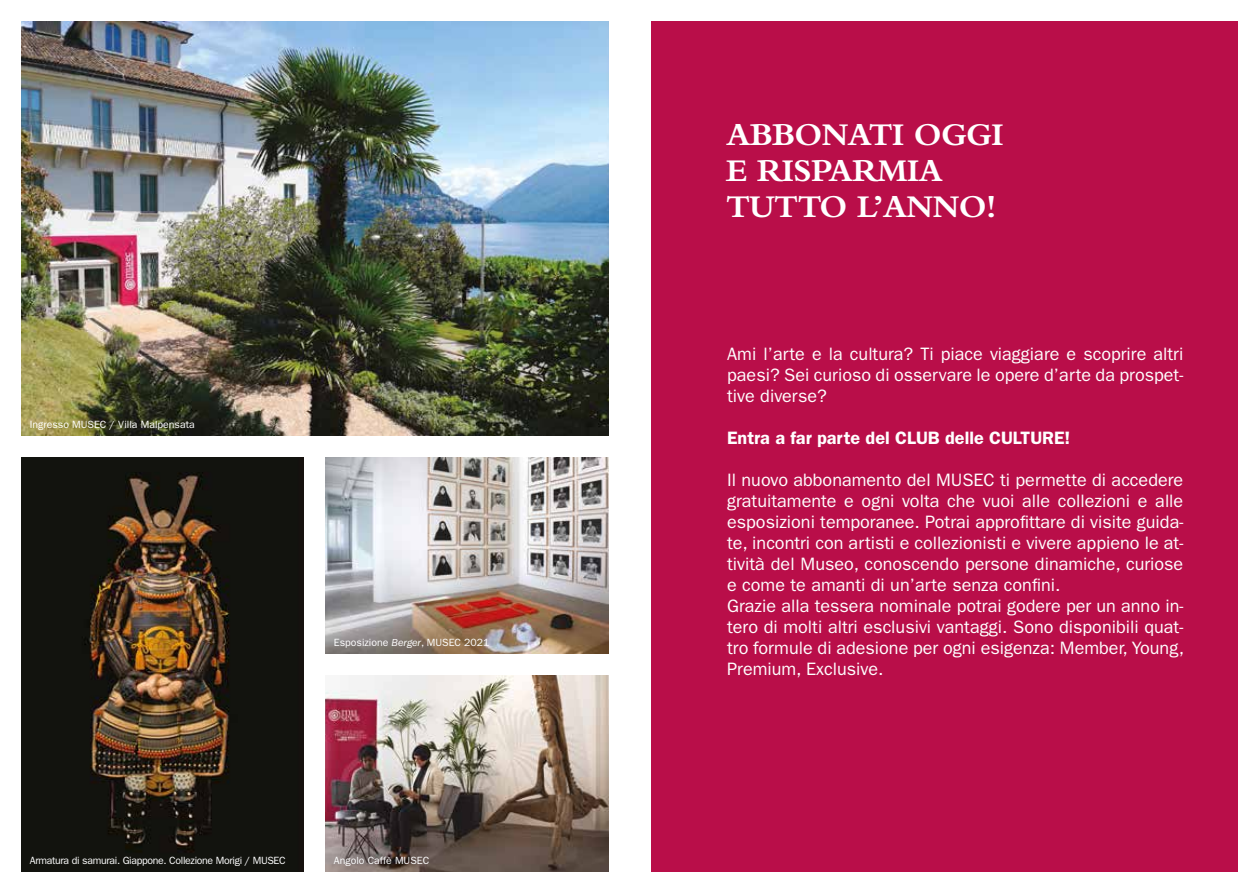
<style>
.page{position:relative;width:1259px;height:893px;background:#fff}
.page>*{position:absolute;margin:0;border:0;box-sizing:border-box;transform-origin:0 0}
.t1{font:700 33px/36px "Bembo";letter-spacing:-.02em;color:#fff}
.t2{font:18px/21px "ITC Franklin Gothic Std";color:#fff;text-align:justify}
.t3{font:600 18px "ITC Franklin Gothic Std";color:#fff}
.t4{font:10.5px "ITC Franklin Gothic Std";color:#fff}
.t5{font:10.5px "ITC Franklin Gothic Std";letter-spacing:-.03em;color:#fff}
.s1{font-style:italic}
</style>
<div class="page">
<div style="left:651px;top:21px;width:587px;height:851px;background:#b90e49"></div>
<img style="left:21px;top:21px;width:587px;height:415px">
<img style="left:22px;top:457px;width:281px;height:415px">
<img style="left:325px;top:457px;width:283px;height:197px">
<img style="left:325px;top:675px;width:283px;height:197px">
<p class="t4" style="left:30px;top:419px;width:166px">Ingresso MUSEC / Villa Malpensata</p>
<p class="t4" style="left:334px;top:636px;width:157px">Esposizione <span class="s1">Berger</span>, MUSEC 2021</p>
<p class="t5" style="left:30px;top:854px;width:257px">Armatura di samurai. Giappone. Collezione Morigi / MUSEC</p>
<p class="t4" style="left:334px;top:854px;width:97px">Angolo Caffè MUSEC</p>
<h1 class="t1" style="left:726px;top:117px;width:279px">ABBONATI OGGI<br>E RISPARMIA<br>TUTTO L’ANNO!</h1>
<p class="t2" style="left:727px;top:343px;width:458px">Ami l’arte e la cultura? Ti piace viaggiare e scoprire altri paesi? Sei curioso di osservare le opere d’arte da prospet&shy;tive diverse?</p>
<p class="t3" style="left:727px;top:427px;width:345px">Entra a far parte del CLUB delle CULTURE!</p>
<p class="t2" style="left:727px;top:469px;width:458px;text-align:left">Il nuovo abbonamento del MUSEC ti permette di accedere gratuitamente e ogni volta che vuoi alle collezioni e alle esposizioni temporanee. Potrai approfittare di visite guida&shy;te, incontri con artisti e collezionisti e vivere appieno le at&shy;tività del Museo, conoscendo persone dinamiche, curiose e come te amanti di un’arte senza confini.<br>Grazie alla tessera nominale potrai godere per un anno in&shy;tero di molti altri esclusivi vantaggi. Sono disponibili quat&shy;tro formule di adesione per ogni esigenza: Member, Young, Premium, Exclusive.</p>
</div>
